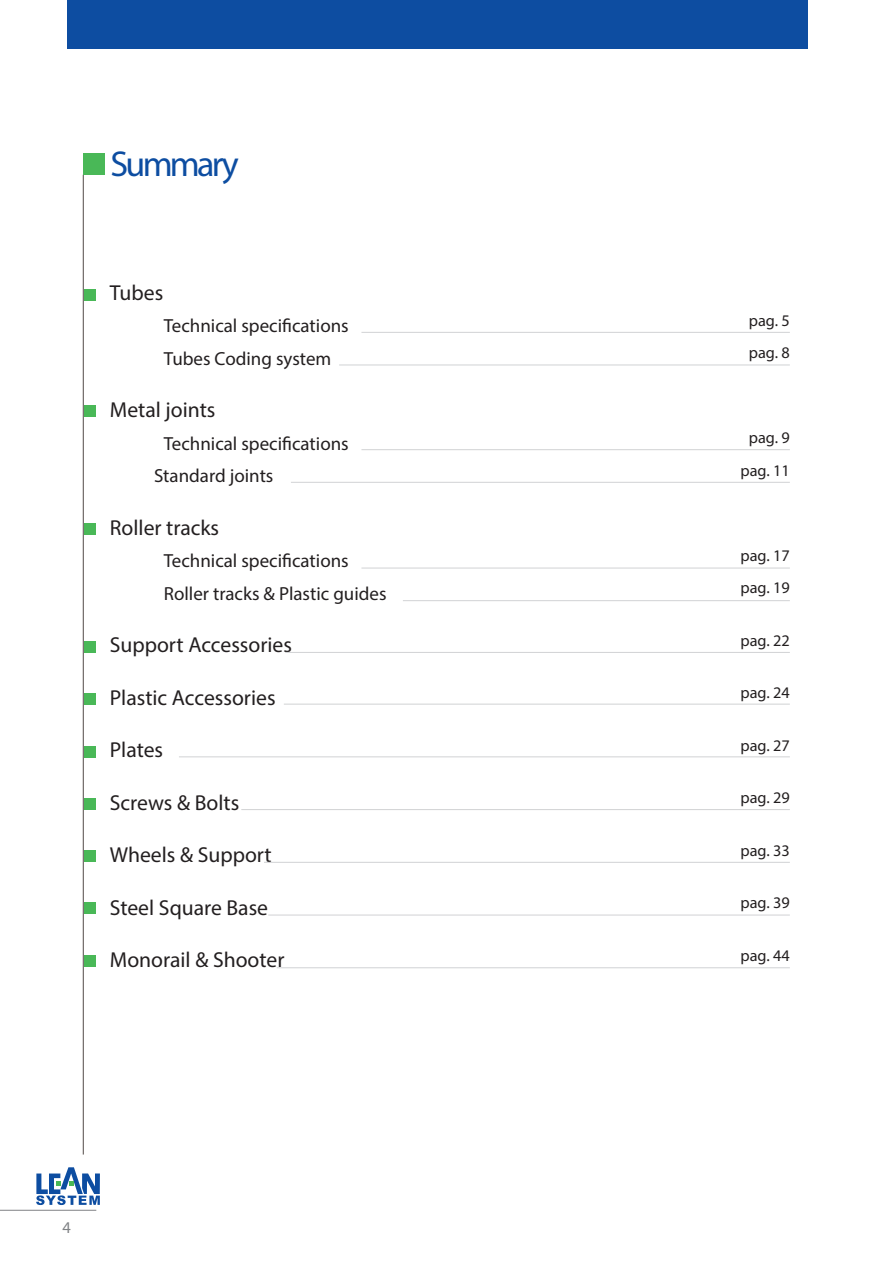
<style>
.page{position:relative;width:893px;height:1263px;background:#fff}
.page>*{position:absolute;margin:0;border:0;box-sizing:border-box;transform-origin:0 0}
.t1{font:36px "Myriad Pro";letter-spacing:-.075em;color:#0d4da1}
.t2{font:21.6px "Myriad Pro";color:#231f20}
.t3{font:18.9px "Myriad Pro";color:#231f20}
.t4{font:16.5px "Myriad Pro";color:#808285}
.t5{font:16.2px "Myriad Pro";color:#231f20}
</style>
<div class="page">
<hr style="left:892px;top:0;width:1px;height:147px;background:#0d4da1">
<hr style="left:83px;top:175px;width:1px;height:979px;background:#524a47">
<hr style="left:361px;top:332px;width:429px;height:1px;background:#d1d2d4">
<hr style="left:361px;top:449px;width:429px;height:1px;background:#d1d2d4">
<hr style="left:361px;top:568px;width:429px;height:1px;background:#d1d2d4">
<hr style="left:339px;top:365px;width:451px;height:1px;background:#d1d2d4">
<hr style="left:291px;top:482px;width:499px;height:1px;background:#d1d2d4">
<hr style="left:285px;top:652px;width:505px;height:1px;background:#d1d2d4">
<hr style="left:284px;top:704px;width:506px;height:1px;background:#d1d2d4">
<hr style="left:179px;top:756px;width:611px;height:1px;background:#d1d2d4">
<hr style="left:241px;top:809px;width:549px;height:1px;background:#d1d2d4">
<hr style="left:264px;top:862px;width:526px;height:1px;background:#d1d2d4">
<hr style="left:268px;top:915px;width:522px;height:1px;background:#d1d2d4">
<hr style="left:277px;top:967px;width:513px;height:1px;background:#d1d2d4">
<hr style="left:403px;top:600px;width:387px;height:1px;background:#d1d2d4">
<div style="left:84px;top:289px;width:12px;height:11px;background:#49b857"></div>
<div style="left:84px;top:405px;width:12px;height:11px;background:#49b857"></div>
<div style="left:84px;top:523px;width:12px;height:11px;background:#49b857"></div>
<div style="left:84px;top:641px;width:12px;height:12px;background:#49b857"></div>
<div style="left:84px;top:694px;width:12px;height:11px;background:#49b857"></div>
<div style="left:84px;top:747px;width:12px;height:11px;background:#49b857"></div>
<div style="left:84px;top:798px;width:12px;height:12px;background:#49b857"></div>
<div style="left:84px;top:850px;width:12px;height:11px;background:#49b857"></div>
<div style="left:84px;top:902px;width:12px;height:12px;background:#49b857"></div>
<div style="left:84px;top:955px;width:12px;height:11px;background:#49b857"></div>
<div style="left:83px;top:153px;width:22px;height:22px;background:#49b857"></div>
<svg style="left:36px;top:1167px;width:64px;height:38px"></svg>
<hr style="left:0;top:1210px;width:96px;height:1px;background:#808285">
<div style="left:67px;top:0;width:741px;height:49px;background:#0d4da1"></div>
<p class="t1" style="left:111px;top:142px;width:130px">Summary</p>
<p class="t2" style="left:110px;top:279px;width:55px">Tubes</p>
<p class="t3" style="left:164px;top:314px;width:186px">Technical specifications</p>
<p class="t3" style="left:164px;top:346px;width:169px">Tubes Coding system</p>
<p class="t2" style="left:110px;top:396px;width:107px">Metal joints</p>
<p class="t3" style="left:164px;top:431px;width:186px">Technical specifications</p>
<p class="t3" style="left:154px;top:464px;width:121px">Standard joints</p>
<p class="t2" style="left:110px;top:514px;width:111px">Roller tracks</p>
<p class="t3" style="left:164px;top:549px;width:186px">Technical specifications</p>
<p class="t3" style="left:164px;top:581px;width:224px">Roller tracks &amp; Plastic guides</p>
<p class="t2" style="left:110px;top:631px;width:184px">Support Accessories</p>
<p class="t2" style="left:110px;top:684px;width:167px">Plastic Accessories</p>
<p class="t2" style="left:110px;top:736px;width:55px">Plates</p>
<p class="t2" style="left:110px;top:789px;width:131px">Screws &amp; Bolts</p>
<p class="t2" style="left:110px;top:841px;width:163px">Wheels &amp; Support</p>
<p class="t2" style="left:110px;top:894px;width:160px">Steel Square Base</p>
<p class="t2" style="left:110px;top:946px;width:176px">Monorail &amp; Shooter</p>
<p class="t4" style="left:63px;top:1217px;width:10px">4</p>
<p class="t5" style="left:749px;top:310px;width:43px">pag. 5</p>
<p class="t5" style="left:749px;top:343px;width:43px">pag. 8</p>
<p class="t5" style="left:749px;top:428px;width:43px">pag. 9</p>
<p class="t5" style="left:740px;top:460px;width:51px">pag. 11</p>
<p class="t5" style="left:740px;top:545px;width:51px">pag. 17</p>
<p class="t5" style="left:740px;top:578px;width:51px">pag. 19</p>
<p class="t5" style="left:740px;top:630px;width:51px">pag. 22</p>
<p class="t5" style="left:740px;top:683px;width:51px">pag. 24</p>
<p class="t5" style="left:740px;top:735px;width:51px">pag. 27</p>
<p class="t5" style="left:740px;top:788px;width:51px">pag. 29</p>
<p class="t5" style="left:740px;top:840px;width:51px">pag. 33</p>
<p class="t5" style="left:740px;top:893px;width:51px">pag. 39</p>
<p class="t5" style="left:740px;top:945px;width:51px">pag. 44</p>
</div>
